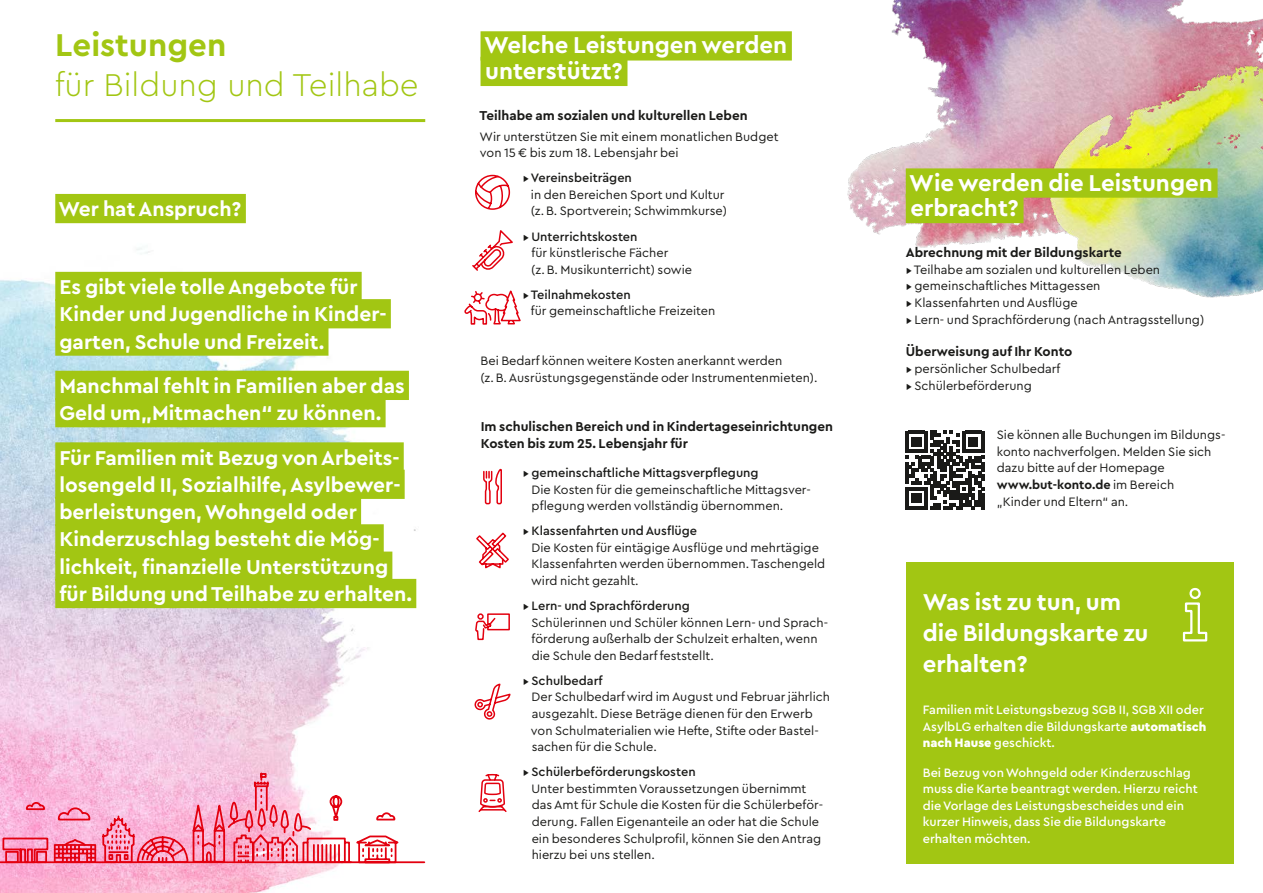
<style>
.page{position:relative;width:1263px;height:893px;background:#fff}
.page>*{position:absolute;margin:0;border:0;box-sizing:border-box;transform-origin:0 0}
.t1{font:300 33px "Cera Bielefeld";color:#a2c613}
.t2{font:700 33px "Cera Bielefeld";color:#a2c613}
.t3{font:700 24px/31.2px "Cera Bielefeld";color:#fff}
.t4{font:700 21px/27.3px "Cera Bielefeld";color:#fff}
.t5{font:700 13.5px/16.6px "Cera Bielefeld";color:#1a1a18}
.t6{font:12.75px/16.5px "Cera Bielefeld";color:#1a1a18}
.t7{font:500 12.75px/16.6px "Cera Bielefeld";color:#fff}
.t8{font:500 12.75px "Cera Bielefeld";color:#1a1a18}
.s1{font-weight:700}
.s2{font-weight:900}
</style>
<div class="page">
<img style="left:847px;top:0;width:158px;height:248px">
<img style="left:0;top:61px;width:628px;height:832px">
<div style="left:906px;top:562px;width:327px;height:301px;background:#a2c613"></div>
<hr style="left:55px;top:119px;width:370px;height:3px;background:#a2c613">
<div style="left:480px;top:31px;width:312px;height:30px;background:#a2c613"></div>
<div style="left:480px;top:57px;width:147px;height:29px;background:#a2c613"></div>
<div style="left:55px;top:194px;width:191px;height:29px;background:#a2c613"></div>
<div style="left:55px;top:272px;width:307px;height:29px;background:#a2c613"></div>
<div style="left:55px;top:299px;width:336px;height:29px;background:#a2c613"></div>
<div style="left:55px;top:326px;width:273px;height:30px;background:#a2c613"></div>
<div style="left:55px;top:371px;width:354px;height:29px;background:#a2c613"></div>
<div style="left:55px;top:398px;width:331px;height:29px;background:#a2c613"></div>
<div style="left:55px;top:442px;width:349px;height:30px;background:#a2c613"></div>
<div style="left:55px;top:470px;width:350px;height:29px;background:#a2c613"></div>
<div style="left:55px;top:497px;width:306px;height:29px;background:#a2c613"></div>
<div style="left:55px;top:524px;width:329px;height:29px;background:#a2c613"></div>
<div style="left:55px;top:552px;width:337px;height:29px;background:#a2c613"></div>
<div style="left:55px;top:579px;width:361px;height:29px;background:#a2c613"></div>
<svg style="left:1182px;top:587px;width:26px;height:55px"></svg>
<svg style="left:482px;top:468px;width:21px;height:37px"></svg>
<svg style="left:475px;top:531px;width:35px;height:39px"></svg>
<svg style="left:475px;top:613px;width:36px;height:28px"></svg>
<svg style="left:477px;top:773px;width:31px;height:40px"></svg>
<svg style="left:473px;top:682px;width:39px;height:39px"></svg>
<svg style="left:474px;top:174px;width:37px;height:37px"></svg>
<svg style="left:471px;top:228px;width:44px;height:44px"></svg>
<svg style="left:463px;top:287px;width:59px;height:38px"></svg>
<img style="left:1005px;top:0;width:258px;height:298px">
<hr style="left:255px;top:787px;width:2px;height:23px;background:#e3000f">
<hr style="left:266px;top:787px;width:2px;height:23px;background:#e3000f">
<div style="left:254px;top:781px;width:15px;height:3px;border:2px solid #e3000f"></div>
<div style="left:254px;top:783px;width:15px;height:4px;border:2px solid #e3000f"></div>
<svg style="left:257px;top:773px;width:10px;height:10px"></svg>
<svg style="left:0;top:790px;width:426px;height:74px"></svg>
<div style="left:906px;top:168px;width:311px;height:30px;background:#a2c613"></div>
<div style="left:906px;top:194px;width:117px;height:29px;background:#a2c613"></div>
<svg style="left:905px;top:431px;width:79px;height:78px"></svg>
<h1 class="t2" style="left:55px;top:23px;width:173px">Leistungen</h1>
<h1 class="t1" style="left:55px;top:63px;width:365px">für Bildung und Teilhabe</h1>
<h3 class="t4" style="left:58px;top:194px;width:184px">Wer hat Anspruch?</h3>
<h3 class="t4" style="left:59px;top:272px;width:329px">Es gibt viele tolle Angebote für<br>Kinder und Jugendliche in Kinder&shy;garten, Schule und Freizeit.</h3>
<h3 class="t4" style="left:59px;top:371px;width:347px">Manchmal fehlt in Familien aber das<br>Geld um„Mitmachen“ zu können.</h3>
<h3 class="t4" style="left:59px;top:443px;width:354px">Für Familien mit Bezug von Arbeits&shy;losengeld II, Sozialhilfe, Asylbewer&shy;berleistungen, Wohngeld oder Kinderzuschlag besteht die Mög&shy;lichkeit, finanzielle Unterstützung für Bildung und Teilhabe zu erhalten.</h3>
<h2 class="t3" style="left:484px;top:32px;width:305px;line-height:25.5px">Welche Leistungen werden unterstützt?</h2>
<p class="t5" style="left:480px;top:106px;width:269px">Teilhabe am sozialen und kulturellen Leben</p>
<p class="t6" style="left:480px;top:128px;width:301px">Wir unterstützen Sie mit einem monatlichen Budget von 15 € bis zum 18. Lebensjahr bei</p>
<p class="t8" style="left:523px;top:170px;width:111px">▸ Vereinsbeiträgen</p>
<p class="t6" style="left:531px;top:186px;width:198px">in den Bereichen Sport und Kultur (z. B. Sportverein; Schwimmkurse)</p>
<p class="t8" style="left:523px;top:228px;width:116px">▸ Unterrichtskosten</p>
<p class="t6" style="left:531px;top:244px;width:162px">für künstlerische Fächer<br>(z. B. Musikunterricht) sowie</p>
<p class="t8" style="left:523px;top:286px;width:109px">▸ Teilnahmekosten</p>
<p class="t6" style="left:531px;top:302px;width:186px">für gemeinschaftliche Freizeiten</p>
<p class="t6" style="left:480px;top:352px;width:339px">Bei Bedarf können weitere Kosten anerkannt werden<br>(z. B. Ausrüstungsgegenstände oder Instrumentenmieten).</p>
<p class="t5" style="left:481px;top:418px;width:354px">Im schulischen Bereich und in Kindertageseinrichtungen<br>Kosten bis zum 25. Lebensjahr für</p>
<p class="t8" style="left:523px;top:464px;width:237px">▸ gemeinschaftliche Mittagsverpflegung</p>
<p class="t6" style="left:532px;top:480px;width:280px">Die Kosten für die gemeinschaftliche Mittagsver&shy;pflegung werden vollständig übernommen.</p>
<p class="t8" style="left:523px;top:522px;width:176px">▸ Klassenfahrten und Ausflüge</p>
<p class="t6" style="left:531px;top:539px;width:296px">Die Kosten für eintägige Ausflüge und mehrtägige<br>Klassenfahrten werden übernommen. Taschengeld wird nicht gezahlt.</p>
<p class="t8" style="left:523px;top:597px;width:168px">▸ Lern- und Sprachförderung</p>
<p class="t6" style="left:531px;top:613px;width:298px">Schülerinnen und Schüler können Lern- und Sprach&shy;förderung außerhalb der Schulzeit erhalten, wenn die Schule den Bedarf feststellt.</p>
<p class="t8" style="left:523px;top:672px;width:81px">▸ Schulbedarf</p>
<p class="t6" style="left:531px;top:688px;width:301px">Der Schulbedarf wird im August und Februar jährlich ausgezahlt. Diese Beträge dienen für den Erwerb von Schulmaterialien wie Hefte, Stifte oder Bastel&shy;sachen für die Schule.</p>
<p class="t8" style="left:523px;top:763px;width:174px">▸ Schülerbeförderungskosten</p>
<p class="t6" style="left:531px;top:780px;width:293px">Unter bestimmten Voraussetzungen übernimmt das Amt für Schule die Kosten für die Schülerbeför&shy;derung. Fallen Eigenanteile an oder hat die Schule ein besonderes Schulprofil, können Sie den Antrag hierzu bei uns stellen.</p>
<h2 class="t3" style="left:909px;top:169px;width:305px;line-height:25.5px">Wie werden die Leistungen erbracht?</h2>
<p class="t5" style="left:906px;top:244px;width:218px">Abrechnung mit der Bildungskarte</p>
<p class="t6" style="left:906px;top:261px;width:300px">▸ Teilhabe am sozialen und kulturellen Leben<br>▸ gemeinschaftliches Mittagessen<br>▸ Klassenfahrten und Ausflüge<br>▸ Lern- und Sprachförderung (nach Antragsstellung)</p>
<p class="t5" style="left:906px;top:343px;width:168px">Überweisung auf Ihr Konto</p>
<p class="t6" style="left:906px;top:360px;width:156px">▸ persönlicher Schulbedarf ▸ Schülerbeförderung</p>
<p class="t6" style="left:997px;top:426px;width:230px">Sie können alle Buchungen im Bildungs&shy;konto nachverfolgen. Melden Sie sich dazu bitte auf der Homepage <span class="s1">www.but-konto.de</span> im Bereich<br>„Kinder und Eltern“ an.</p>
<h2 class="t3" style="left:923px;top:585px;width:227px">Was ist zu tun, um die Bildungskarte zu erhalten?</h2>
<p class="t7" style="left:923px;top:701px;width:285px">Familien mit Leistungsbezug SGB II, SGB XII oder<br>AsylbLG erhalten die Bildungskarte <span class="s2">automatisch nach Hause</span> geschickt.</p>
<p class="t7" style="left:923px;top:763px;width:277px">Bei Bezug von Wohngeld oder Kinderzuschlag muss die Karte beantragt werden. Hierzu reicht die Vorlage des Leistungsbescheides und ein kurzer Hinweis, dass Sie die Bildungskarte erhalten möchten.</p>
</div>
